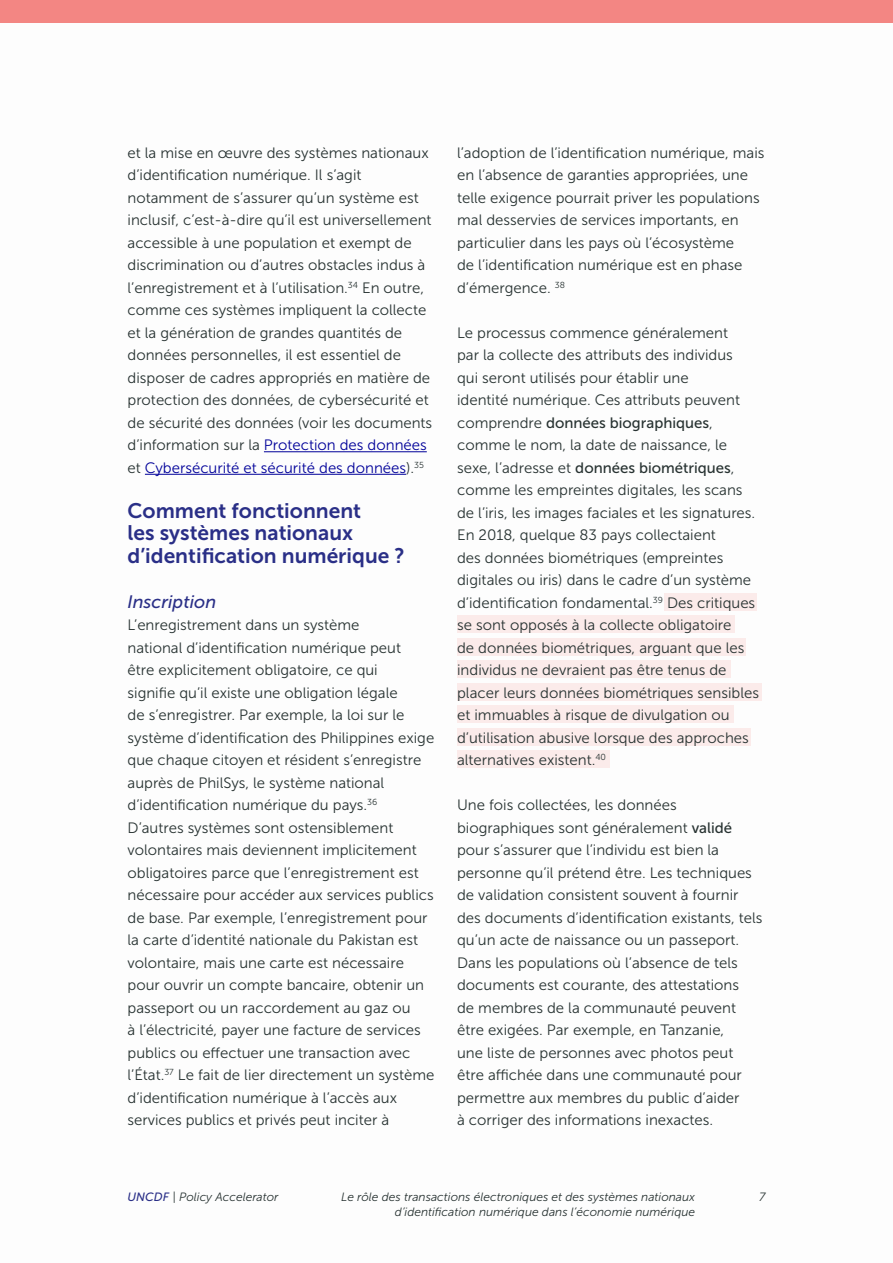
<style>
.page{position:relative;width:893px;height:1263px;background:#fbfbfa}
.page>*{position:absolute;margin:0;border:0;box-sizing:border-box;transform-origin:0 0}
.Body_Text{font:21px/22.5px "Museo Sans 700";color:#2a2f87}
.Body_Text-2{font:italic 18px "Museo Sans 500";color:#2a2f87}
.Body_Text-3{font:15px/22.5px "Museo Sans 300";color:#273231}
.t1{font:italic 12px/14.4px "Museo Sans 300";color:#273231;text-align:right}
.s1{color:#009}
.s2{font-family:"Museo Sans 500"}
.s3{font-family:"Museo Sans 500";color:#2a2f87}
</style>
<div class="page">
<div style="left:0;top:0;width:893px;height:22px;background:#f38683"></div>
<div style="left:665px;top:593px;width:92px;height:17px;background:#fbebea"></div>
<div style="left:457px;top:615px;width:278px;height:18px;background:#fbebea"></div>
<div style="left:457px;top:638px;width:288px;height:18px;background:#fbebea"></div>
<div style="left:457px;top:660px;width:273px;height:18px;background:#fbebea"></div>
<div style="left:457px;top:683px;width:305px;height:17px;background:#fbebea"></div>
<div style="left:457px;top:705px;width:276px;height:18px;background:#fbebea"></div>
<div style="left:457px;top:728px;width:293px;height:18px;background:#fbebea"></div>
<div style="left:457px;top:750px;width:152px;height:18px;background:#fbebea"></div>
<hr style="left:264px;top:451px;width:163px;height:1px;background:#009">
<hr style="left:145px;top:474px;width:261px;height:1px;background:#009">
<p class="Body_Text-3" style="left:128px;top:141px;width:306px">et la mise en œuvre des systèmes nationaux d’identification numérique. Il s’agit notamment de s’assurer qu’un système est inclusif, c’est-à-dire qu’il est universellement accessible à une population et exempt de discrimination ou d’autres obstacles indus à l’enregistrement et à l’utilisation.<sup>34</sup> En outre, comme ces systèmes impliquent la collecte et la génération de grandes quantités de données personnelles, il est essentiel de disposer de cadres appropriés en matière de protection des données, de cybersécurité et de sécurité des données (voir les documents d’information sur la <span class="s1">Protection des données </span>et <span class="s1">Cybersécurité et sécurité des données</span>).<sup>35</sup></p>
<p class="Body_Text" style="left:128px;top:499px;width:279px">Comment fonctionnent<br>les systèmes nationaux d’identification numérique ?</p>
<p class="Body_Text-2" style="left:128px;top:592px;width:90px">Inscription</p>
<p class="Body_Text-3" style="left:128px;top:614px;width:308px">L’enregistrement dans un système<br>national d’identification numérique peut<br>être explicitement obligatoire, ce qui<br>signifie qu’il existe une obligation légale<br>de s’enregistrer. Par exemple, la loi sur le système d’identification des Philippines exige que chaque citoyen et résident s’enregistre auprès de PhilSys, le système national d’identification numérique du pays.<sup>36<br></sup>D’autres systèmes sont ostensiblement volontaires mais deviennent implicitement obligatoires parce que l’enregistrement est nécessaire pour accéder aux services publics de base. Par exemple, l’enregistrement pour la carte d’identité nationale du Pakistan est volontaire, mais une carte est nécessaire pour ouvrir un compte bancaire, obtenir un passeport ou un raccordement au gaz ou<br>à l’électricité, payer une facture de services publics ou effectuer une transaction avec l’État.<sup>37</sup> Le fait de lier directement un système d’identification numérique à l’accès aux services publics et privés peut inciter à</p>
<p class="Body_Text-3" style="left:457px;top:141px;width:309px">l’adoption de l’identification numérique, mais en l’absence de garanties appropriées, une telle exigence pourrait priver les populations mal desservies de services importants, en particulier dans les pays où l’écosystème<br>de l’identification numérique est en phase d’émergence. <sup>38</sup></p>
<p class="Body_Text-3" style="left:457px;top:321px;width:303px">Le processus commence généralement<br>par la collecte des attributs des individus<br>qui seront utilisés pour établir une<br>identité numérique. Ces attributs peuvent comprendre <span class="s2">données biographiques</span>, comme le nom, la date de naissance, le sexe, l’adresse et <span class="s2">données biométriques</span>, comme les empreintes digitales, les scans de l’iris, les images faciales et les signatures.<br>En 2018, quelque 83 pays collectaient<br>des données biométriques (empreintes digitales ou iris) dans le cadre d’un système d’identification fondamental.<sup>39</sup> Des critiques se sont opposés à la collecte obligatoire<br>de données biométriques, arguant que les individus ne devraient pas être tenus de placer leurs données biométriques sensibles et immuables à risque de divulgation ou d’utilisation abusive lorsque des approches alternatives existent.<sup>40</sup></p>
<p class="Body_Text-3" style="left:457px;top:794px;width:307px">Une fois collectées, les données biographiques sont généralement <span class="s2">validé </span>pour s’assurer que l’individu est bien la personne qu’il prétend être. Les techniques de validation consistent souvent à fournir des documents d’identification existants, tels qu’un acte de naissance ou un passeport.<br>Dans les populations où l’absence de tels documents est courante, des attestations<br>de membres de la communauté peuvent être exigées. Par exemple, en Tanzanie,<br>une liste de personnes avec photos peut être affichée dans une communauté pour permettre aux membres du public d’aider<br>à corriger des informations inexactes.</p>
<p class="t1" style="left:128px;top:1190px;width:152px"><span class="s3">UNCDF</span> | Policy Accelerator</p>
<p class="t1" style="left:759px;top:1190px;width:8px">7</p>
<p class="t1" style="left:341px;top:1190px;width:355px">Le rôle des transactions électroniques et des systèmes nationaux d’identification numérique dans l’économie numérique</p>
</div>
